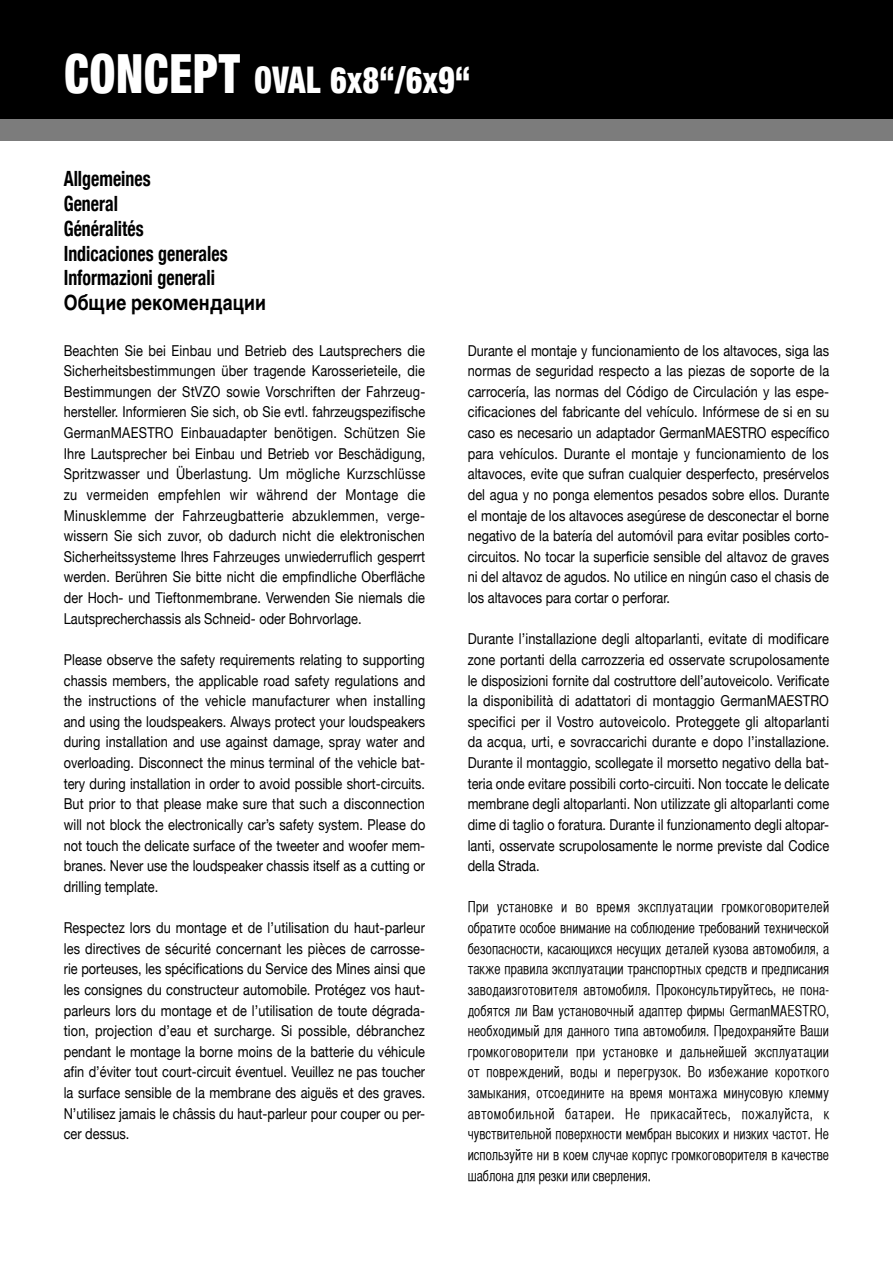
<style>
.page{position:relative;width:893px;height:1263px;background:#fff}
.page>*{position:absolute;margin:0;border:0;box-sizing:border-box;transform-origin:0 0}
.t1{font:900 condensed 36.75px "Helvetica Neue";letter-spacing:.015em;color:#fff;scale:.85 1}
.t2{font:700 condensed 21px "Helvetica Neue";color:#000;scale:.85 1}
.t3{font:700 21px "Ladoga";color:#000;scale:.85 1}
.t4{font:15px/20.5px "Helvetica Neue";color:#000;text-align:justify;scale:.85 1}
.t5{font:15px/20.5px "Helvetica CY Plain";color:#000;text-align:justify;scale:.9 1}
.s1{font-size:54px}
</style>
<div class="page">
<div style="left:0;top:0;width:893px;height:130px;background:#000"></div>
<div style="left:0;top:119px;width:893px;height:21px;background:#7c7c7c"></div>
<p class="t1" style="left:64px;top:57px;width:479px"><span class="s1">CONCEPT</span> OVAL 6x8“/6x9“</p>
<p class="t2" style="left:64px;top:166px;width:104px">Allgemeines</p>
<p class="t2" style="left:64px;top:191px;width:65px">General</p>
<p class="t2" style="left:64px;top:216px;width:96px">Généralités</p>
<p class="t2" style="left:64px;top:241px;width:194px">Indicaciones generales</p>
<p class="t2" style="left:64px;top:265px;width:179px">Informazioni generali</p>
<p class="t3" style="left:64px;top:291px;width:240px">Obwie rekomendacii</p>
<p class="t4" style="left:64px;top:340px;width:427px">Beachten Sie bei Einbau und Betrieb des Lautsprechers die Sicherheitsbestimmungen über tragende Karosserieteile, die Bestimmungen der StVZO sowie Vorschriften der Fahrzeug&shy;hersteller. Informieren Sie sich, ob Sie evtl. fahrzeugspezifische GermanMAESTRO Einbauadapter benötigen. Schützen Sie Ihre Lautsprecher bei Einbau und Betrieb vor Beschädigung, Spritzwasser und Überlastung. Um mögliche Kurzschlüsse zu vermeiden empfehlen wir während der Montage die Minusklemme der Fahrzeugbatterie abzuklemmen, verge&shy;wissern Sie sich zuvor, ob dadurch nicht die elektronischen Sicherheitssysteme Ihres Fahrzeuges unwiederruflich gesperrt werden. Berühren Sie bitte nicht die empfindliche Oberfläche der Hoch- und Tieftonmembrane. Verwenden Sie niemals die Lautsprecherchassis als Schneid- oder Bohrvorlage.</p>
<p class="t4" style="left:64px;top:649px;width:427px">Please observe the safety requirements relating to supporting chassis members, the applicable road safety regulations and the instructions of the vehicle manufacturer when installing and using the loudspeakers. Always protect your loudspeakers during installation and use against damage, spray water and overloading. Disconnect the minus terminal of the vehicle bat&shy;tery during installation in order to avoid possible short-circuits.<br>But prior to that please make sure that such a disconnection will not block the electronically car’s safety system. Please do not touch the delicate surface of the tweeter and woofer mem&shy;branes. Never use the loudspeaker chassis itself as a cutting or drilling template.</p>
<p class="t4" style="left:64px;top:917px;width:427px">Respectez lors du montage et de l’utilisation du haut-parleur les directives de sécurité concernant les pièces de carrosse&shy;rie porteuses, les spécifications du Service des Mines ainsi que les consignes du constructeur automobile. Protégez vos haut&shy;parleurs lors du montage et de l’utilisation de toute dégrada&shy;tion, projection d’eau et surcharge. Si possible, débranchez pendant le montage la borne moins de la batterie du véhicule afin d’éviter tout court-circuit éventuel. Veuillez ne pas toucher la surface sensible de la membrane des aiguës et des graves.<br>N’utilisez jamais le châssis du haut-parleur pour couper ou per&shy;cer dessus.</p>
<p class="t4" style="left:468px;top:340px;width:427px">Durante el montaje y funcionamiento de los altavoces, siga las normas de seguridad respecto a las piezas de soporte de la carrocería, las normas del Código de Circulación y las espe&shy;cificaciones del fabricante del vehículo. Infórmese de si en su caso es necesario un adaptador GermanMAESTRO específico para vehículos. Durante el montaje y funcionamiento de los altavoces, evite que sufran cualquier desperfecto, presérvelos del agua y no ponga elementos pesados sobre ellos. Durante el montaje de los altavoces asegúrese de desconectar el borne negativo de la batería del automóvil para evitar posibles corto&shy;circuitos. No tocar la superficie sensible del altavoz de graves ni del altavoz de agudos. No utilice en ningún caso el chasis de los altavoces para cortar o perforar.</p>
<p class="t4" style="left:468px;top:628px;width:427px">Durante l’installazione degli altoparlanti, evitate di modificare zone portanti della carrozzeria ed osservate scrupolosamente le disposizioni fornite dal costruttore dell’autoveicolo. Verificate la disponibilità di adattatori di montaggio GermanMAESTRO specifici per il Vostro autoveicolo. Proteggete gli altoparlanti da acqua, urti, e sovraccarichi durante e dopo l’installazione.<br>Durante il montaggio, scollegate il morsetto negativo della bat&shy;teria onde evitare possibili corto-circuiti. Non toccate le delicate membrane degli altoparlanti. Non utilizzate gli altoparlanti come dime di taglio o foratura. Durante il funzionamento degli altopar&shy;lanti, osservate scrupolosamente le norme previste dal Codice della Strada.</p>
<p class="t5" style="left:468px;top:897px;width:403px">При установке и во время эксплуатации громкоговорителей обратите особое внимание на соблюдение требований технической безопасности, касающихся несущих деталей кузова автомобиля, а также правила эксплуатации транспортных средств и предписания заводаизготовителя автомобиля. Проконсультируйтесь, не пона&shy;добятся ли Вам установочный адаптер фирмы GermanMAESTRO, необходимый для данного типа автомобиля. Предохраняйте Ваши громкоговорители при установке и дальнейшей эксплуатации от повреждений, воды и перегрузок. Во избежание короткого замыкания, отсоедините на время монтажа минусовую клемму автомобильной батареи. Не прикасайтесь, пожалуйста, к чувствительной поверхности мембран высоких и низких частот. Не используйте ни в коем случае корпус громкоговорителя в качестве шаблона для резки или сверления.</p>
</div>
